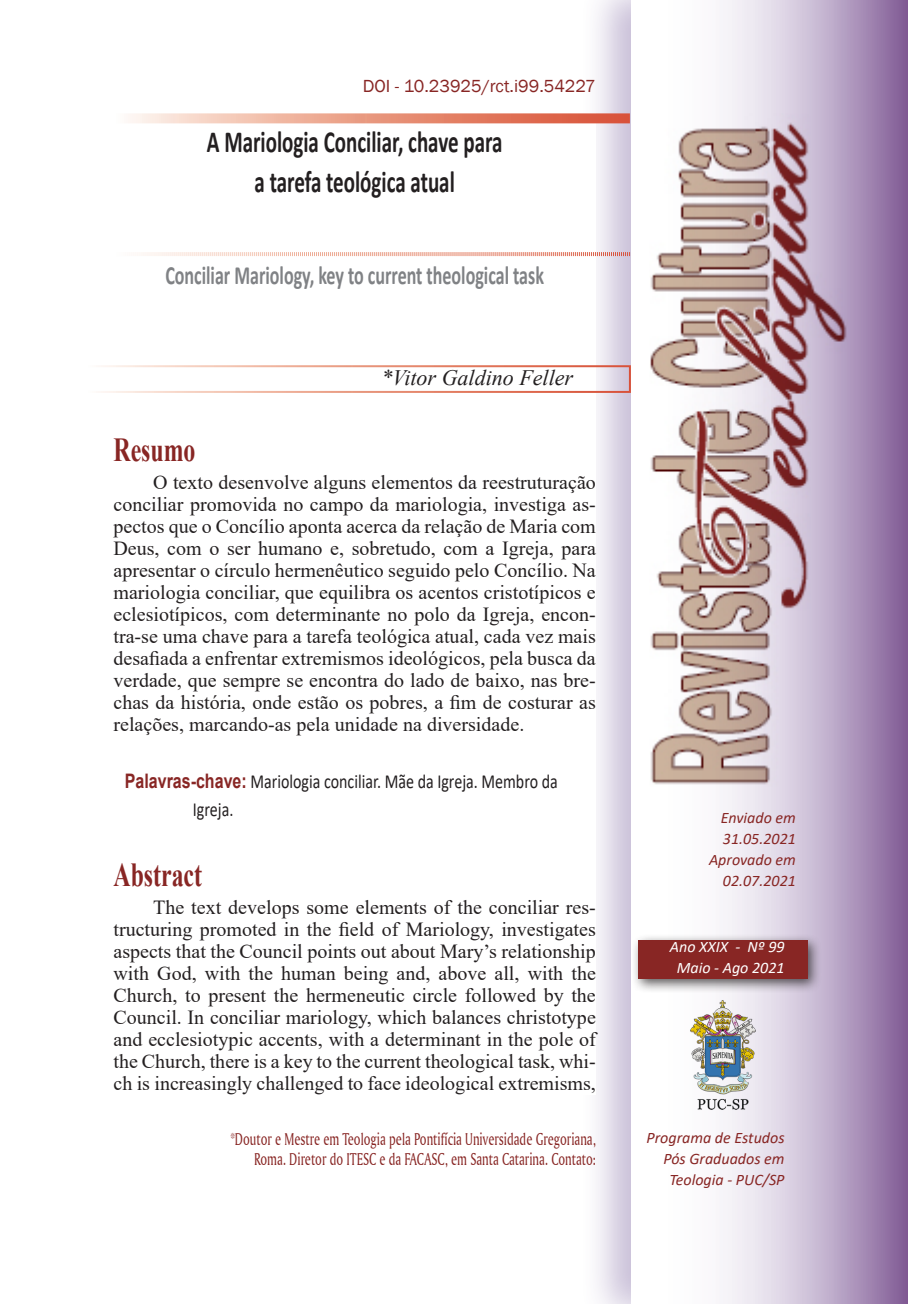
<style>
.page{position:relative;width:908px;height:1304px;background:#fff}
.page>*{position:absolute;margin:0;border:0;box-sizing:border-box;transform-origin:0 0}
.t1{font:700 33.6px "Times New Roman";color:#882624;scale:.71 1}
.t2{font:700 30.8px/40px "Calibri";color:#231f20;text-align:center;scale:.68 1}
.t3{font:700 26.4px "Calibri";color:#808285;scale:.68 1}
.t4{font:italic 22px "Times New Roman";color:#231f20}
.t5{font:20px/22px "Times New Roman";color:#231f20;text-align:justify}
.t6{font:20px/28px "Calibri";color:#231f20;scale:.8 1}
.t7{font:18px/20px "Amerigo BT Roman A";color:#882624;text-align:right;scale:.7 1}
.t8{font:18px "Franklin Gothic";color:#882624}
.t9{font:italic 16px/21px "Calibri";color:#882624;text-align:right}
.t10{font:italic 16px/21px "Calibri";color:#fff;text-align:center}
.s1{font-family:"Arial";font-weight:700;color:#882624}
</style>
<div class="page">
<div style="left:579px;top:0;width:328px;height:1304px;background:#6c5195;opacity:.38"></div>
<svg style="left:631px;top:0;width:276px;height:1304px"></svg>
<img style="left:649px;top:113px;width:198px;height:680px">
<div style="left:630px;top:933px;width:192px;height:61px;background:#231f20;opacity:.75"></div>
<div style="left:637px;top:940px;width:169px;height:39px;background:#882624"></div>
<img style="left:686px;top:999px;width:71px;height:113px">
<div style="left:113px;top:113px;width:482px;height:982px;background:#fff"></div>
<svg style="left:128px;top:113px;width:501px;height:10px;background:#e99e89"></svg>
<svg style="left:143px;top:251px;width:487px;height:6px"></svg>
<div style="left:84px;top:365px;width:546px;height:28px;border:2px solid #fff"></div>
<p class="t8" style="left:362px;top:75px;width:234px">DOI - 10.23925/rct.i99.54227</p>
<h2 class="t2" style="left:207px;top:121px;width:436px">A Mariologia Conciliar, chave para a tarefa teológica atual</h2>
<h3 class="t3" style="left:165px;top:257px;width:558px">Conciliar Mariology, key to current theological task</h3>
<p class="t4" style="left:381px;top:363px;width:193px">*Vitor Galdino Feller</p>
<h1 class="t1" style="left:113px;top:426px;width:117px">Resumo</h1>
<p class="t5" style="left:113px;top:471px;width:483px;text-indent:40px">O texto desenvolve alguns elementos da reestruturação conciliar promovida no campo da mariologia, investiga as&shy;pectos que o Concílio aponta acerca da relação de Maria com Deus, com o ser humano e, sobretudo, com a Igreja, para apresentar o círculo hermenêutico seguido pelo Concílio. Na mariologia conciliar, que equilibra os acentos cristotípicos e eclesiotípicos, com determinante no polo da Igreja, encon&shy;tra-se uma chave para a tarefa teológica atual, cada vez mais desafiada a enfrentar extremismos ideológicos, pela busca da verdade, que sempre se encontra do lado de baixo, nas bre&shy;chas da história, onde estão os pobres, a fim de costurar as relações, marcando-as pela unidade na diversidade.</p>
<p class="t6" style="left:193px;top:766px;width:457px;text-indent:-68px"><span class="s1">Palavras-chave:</span> Mariologia conciliar. Mãe da Igreja. Membro da<br>Igreja.</p>
<h1 class="t1" style="left:113px;top:850px;width:126px">Abstract</h1>
<p class="t5" style="left:113px;top:895px;width:483px;text-indent:40px">The text develops some elements of the conciliar res&shy;tructuring promoted in the field of Mariology, investigates aspects that the Council points out about Mary’s relationship with God, with the human being and, above all, with the Church, to present the hermeneutic circle followed by the Council. In conciliar mariology, which balances christotype and ecclesiotypic accents, with a determinant in the pole of the Church, there is a key to the current theological task, whi&shy;ch is increasingly challenged to face ideological extremisms,</p>
<p class="t7" style="left:231px;top:1129px;width:522px">*Doutor e Mestre em Teologia pela Pontifícia Universidade Gregoriana,<br>Roma. Diretor do ITESC e da FACASC, em Santa Catarina. Contato:</p>
<p class="t9" style="left:708px;top:806px;width:88px">Enviado em<br>31.05.2021<br>Aprovado em<br>02.07.2021</p>
<p class="t10" style="left:669px;top:936px;width:116px">Ano XXIX - Nº 99<br>Maio - Ago 2021</p>
<p class="t9" style="left:646px;top:1127px;width:139px">Programa de Estudos<br>Pós Graduados em<br>Teologia - PUC/SP</p>
</div>
